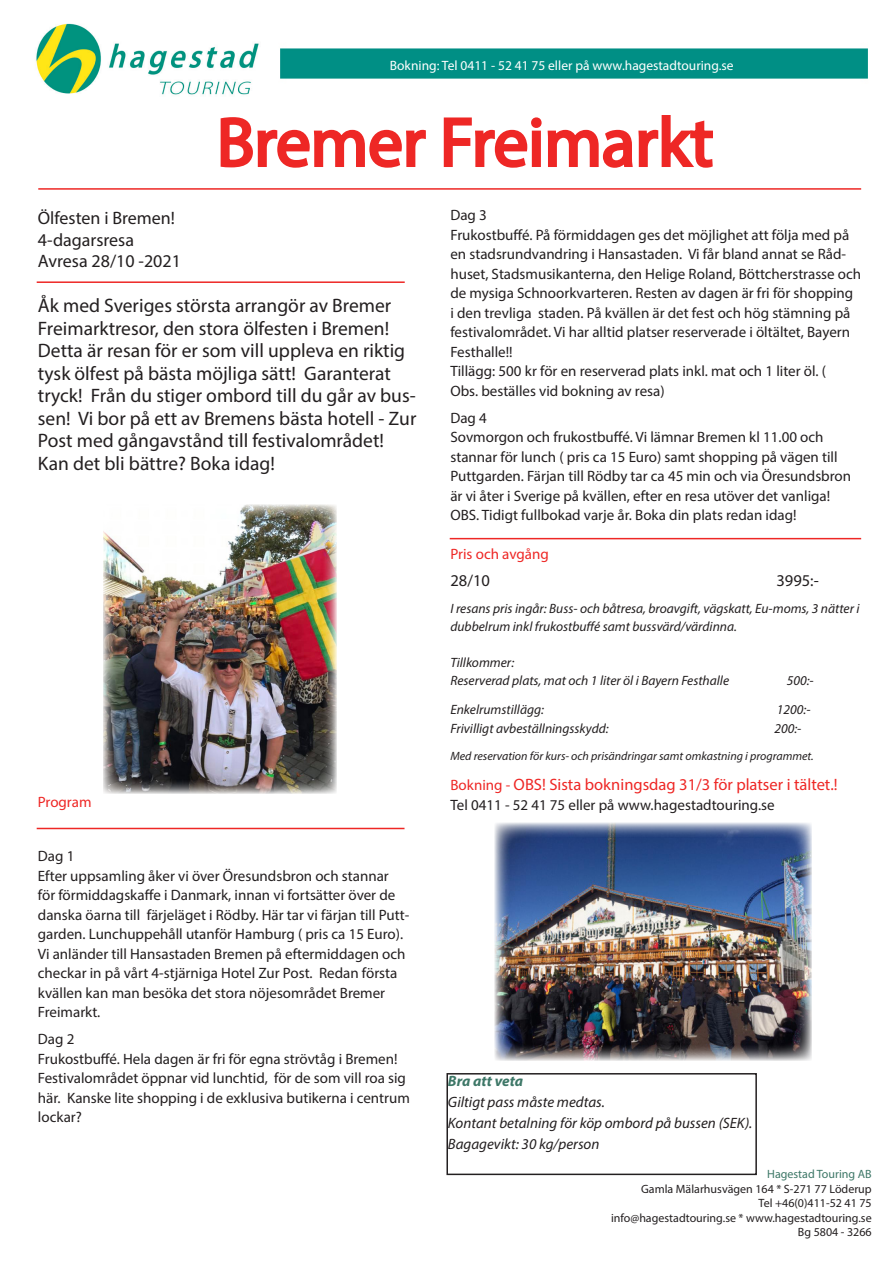
<style>
.page{position:relative;width:893px;height:1263px;background:#fff}
.page>*{position:absolute;margin:0;border:0;box-sizing:border-box;transform-origin:0 0}
.t1{font:69px "Myriad Pro";color:#ee2725}
.t2{font:19.5px/22.5px "Myriad Pro";color:#231f20}
.t3{font:18px "Myriad Pro";color:#231f20}
.t4{font:16.5px "Myriad Pro";color:#ee2725}
.t5{font:16.5px "Myriad Pro";color:#231f20}
.t6{font:15px/19.5px "Myriad Pro";color:#231f20}
.t7{font:italic 15px "Myriad Pro";color:#231f20}
.t8{font:15px "Myriad Pro";color:#ee2725}
.t9{font:italic 700 15px "Myriad Pro";color:#3d7767}
.t10{font:italic 13.5px/18px "Myriad Pro";color:#231f20}
.t11{font:13.5px "Myriad Pro";color:#fff}
.t12{font:12px "Myriad Pro";color:#231f20}
.t13{font:italic 12px "Myriad Pro";color:#231f20}
.t14{font:12px "Myriad Pro";color:#3d7767}
.s1{font-size:15px}
</style>
<div class="page">
<img style="left:36px;top:23px;width:223px;height:72px">
<img style="left:280px;top:48px;width:588px;height:31px">
<svg style="left:220px;top:117px;width:206px;height:51px"></svg>
<svg style="left:443px;top:115px;width:270px;height:53px"></svg>
<hr style="left:38px;top:188px;width:823px;height:2px;background:#ee2725">
<hr style="left:37px;top:281px;width:368px;height:2px;background:#ee2725">
<hr style="left:37px;top:828px;width:367px;height:1px;background:#ee2725">
<hr style="left:450px;top:538px;width:411px;height:1px;background:#ee2725">
<img style="left:103px;top:505px;width:233px;height:288px">
<img style="left:495px;top:823px;width:317px;height:237px">
<div style="left:446px;top:1073px;width:311px;height:102px;border:2px solid #231f20"></div>
<p class="t11" style="left:390px;top:57px;width:345px">Bokning: Tel 0411 - 52 41 75 eller på www.hagestadtouring.se</p>
<p class="t1" style="left:217px;top:100px;width:498px">Bremer Freimarkt</p>
<p class="t3" style="left:38px;top:207px;width:139px">Ölfesten i Bremen!</p>
<p class="t3" style="left:38px;top:228px;width:98px">4-dagarsresa</p>
<p class="t3" style="left:38px;top:250px;width:145px">Avresa 28/10 -2021</p>
<p class="t2" style="left:38px;top:294px;width:380px">Åk med Sveriges största arrangör av Bremer Freimarktresor, den stora ölfesten i Bremen!<br>Detta är resan för er som vill uppleva en riktig tysk ölfest på bästa möjliga sätt! Garanterat tryck! Från du stiger ombord till du går av bus&shy;sen! Vi bor på ett av Bremens bästa hotell - Zur Post med gångavstånd till festivalområdet!</p>
<p class="t2" style="left:38px;top:452px;width:239px">Kan det bli bättre? Boka idag!</p>
<p class="t8" style="left:38px;top:793px;width:55px">Program</p>
<p class="t6" style="left:38px;top:846px;width:38px">Dag 1</p>
<p class="t6" style="left:38px;top:866px;width:373px">Efter uppsamling åker vi över Öresundsbron och stannar för förmiddagskaffe i Danmark, innan vi fortsätter över de danska öarna till färjeläget i Rödby. Här tar vi färjan till Putt&shy;garden. Lunchuppehåll utanför Hamburg ( pris ca 15 Euro).<br>Vi anländer till Hansastaden Bremen på eftermiddagen och checkar in på vårt 4-stjärniga Hotel Zur Post. Redan första kvällen kan man besöka det stora nöjesområdet Bremer Freimarkt.</p>
<p class="t6" style="left:38px;top:1029px;width:38px">Dag 2</p>
<p class="t6" style="left:38px;top:1049px;width:373px">Frukostbuffé. Hela dagen är fri för egna strövtåg i Bremen!<br>Festivalområdet öppnar vid lunchtid, för de som vill roa sig här. Kanske lite shopping i de exklusiva butikerna i centrum lockar?</p>
<p class="t6" style="left:450px;top:205px;width:38px">Dag 3</p>
<p class="t6" style="left:450px;top:225px;width:412px">Frukostbuffé. På förmiddagen ges det möjlighet att följa med på en stadsrundvandring i Hansastaden. Vi får bland annat se Råd&shy;huset, Stadsmusikanterna, den Helige Roland, Böttcherstrasse och de mysiga Schnoorkvarteren. Resten av dagen är fri för shopping<br>i den trevliga staden. På kvällen är det fest och hög stämning på festivalområdet. Vi har alltid platser reserverade i öltältet, Bayern Festhalle!!</p>
<p class="t6" style="left:450px;top:361px;width:377px">Tillägg: 500 kr för en reserverad plats inkl. mat och 1 liter öl. (</p>
<p class="t6" style="left:450px;top:381px;width:216px">Obs. beställes vid bokning av resa)</p>
<p class="t6" style="left:450px;top:408px;width:38px">Dag 4</p>
<p class="t6" style="left:450px;top:427px;width:402px">Sovmorgon och frukostbuffé. Vi lämnar Bremen kl 11.00 och stannar för lunch ( pris ca 15 Euro) samt shopping på vägen till Puttgarden. Färjan till Rödby tar ca 45 min och via Öresundsbron är vi åter i Sverige på kvällen, efter en resa utöver det vanliga!</p>
<p class="t6" style="left:450px;top:505px;width:348px">OBS. Tidigt fullbokad varje år. Boka din plats redan idag!</p>
<p class="t8" style="left:450px;top:545px;width:100px">Pris och avgång</p>
<p class="t5" style="left:450px;top:570px;width:41px">28/10</p>
<p class="t5" style="left:776px;top:570px;width:44px">3995:-</p>
<p class="t10" style="left:450px;top:599px;width:411px">I resans pris ingår: Buss- och båtresa, broavgift, vägskatt, Eu-moms, 3 nätter i dubbelrum inkl frukostbuffé samt bussvärd/värdinna.</p>
<p class="t10" style="left:450px;top:653px;width:65px">Tillkommer:</p>
<p class="t10" style="left:450px;top:671px;width:280px">Reserverad plats, mat och 1 liter öl i Bayern Festhalle</p>
<p class="t10" style="left:787px;top:671px;width:28px">500:-</p>
<p class="t10" style="left:450px;top:700px;width:95px">Enkelrumstillägg:</p>
<p class="t10" style="left:777px;top:700px;width:35px">1200:-</p>
<p class="t10" style="left:450px;top:719px;width:160px">Frivilligt avbeställningsskydd:</p>
<p class="t10" style="left:774px;top:719px;width:28px">200:-</p>
<p class="t13" style="left:450px;top:749px;width:365px">Med reservation för kurs- och prisändringar samt omkastning i programmet.</p>
<p class="t4" style="left:450px;top:774px;width:389px"><span class="s1">Bokning -</span> OBS! Sista bokningsdag 31/3 för platser i tältet.!</p>
<p class="t6" style="left:450px;top:795px;width:326px">Tel 0411 - 52 41 75 eller på www.hagestadtouring.se</p>
<p class="t9" style="left:448px;top:1071px;width:77px">Bra att veta</p>
<p class="t7" style="left:448px;top:1092px;width:158px">Giltigt pass måste medtas.</p>
<p class="t7" style="left:448px;top:1113px;width:306px">Kontant betalning för köp ombord på bussen (SEK).</p>
<p class="t7" style="left:448px;top:1134px;width:153px">Bagagevikt: 30 kg/person</p>
<p class="t14" style="left:767px;top:1167px;width:106px">Hagestad Touring AB</p>
<p class="t12" style="left:641px;top:1181px;width:232px">Gamla Mälarhusvägen 164 * S-271 77 Löderup</p>
<p class="t12" style="left:759px;top:1196px;width:115px">Tel +46(0)411-52 41 75</p>
<p class="t12" style="left:611px;top:1210px;width:262px">info@hagestadtouring.se * www.hagestadtouring.se</p>
<p class="t12" style="left:798px;top:1224px;width:75px">Bg 5804 - 3266</p>
</div>
